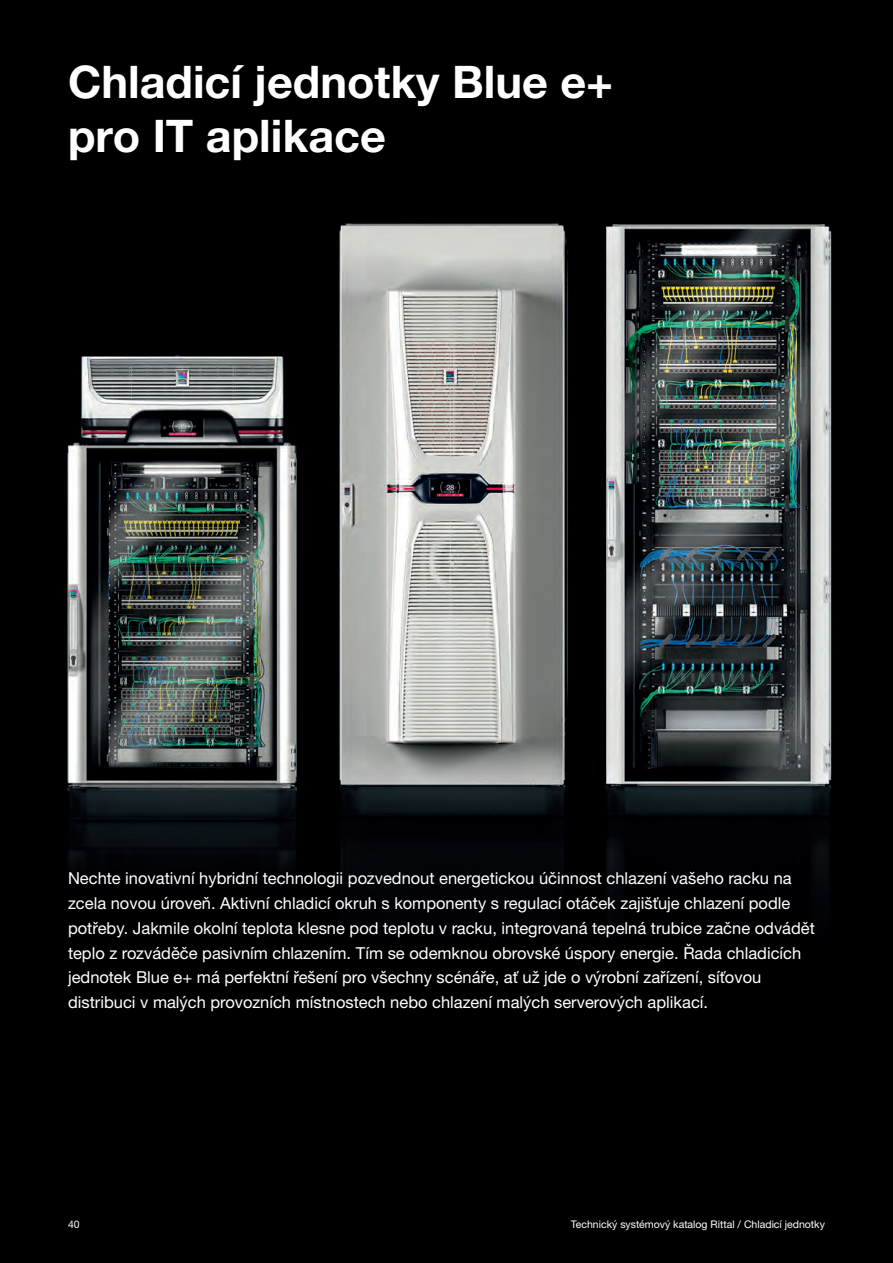
<style>
.page{position:relative;width:893px;height:1263px;background:#fff}
.page>*{position:absolute;margin:0;border:0;box-sizing:border-box;transform-origin:0 0}
.t1{font:700 45px/54px "Neue Helvetica For Rittal";color:#fff}
.t2{font:16.5px/24.8px "Neue Helvetica For Rittal";color:#fff}
.t3{font:10.5px "Neue Helvetica For Rittal";color:#fff}
</style>
<div class="page">
<div style="left:0;top:1031px;width:893px;height:232px;background:#000001"></div>
<img style="left:0;top:0;width:893px;height:1031px">
<h1 class="t1" style="left:68px;top:55px;width:547px">Chladicí jednotky Blue e+ pro IT aplikace</h1>
<p class="t2" style="left:68px;top:866px;width:748px">Nechte inovativní hybridní technologii pozvednout energetickou účinnost chlazení vašeho racku na zcela novou úroveň. Aktivní chladicí okruh s komponenty s regulací otáček zajišťuje chlazení podle potřeby. Jakmile okolní teplota klesne pod teplotu v racku, integrovaná tepelná trubice začne odvádět teplo z rozváděče pasivním chlazením. Tím se odemknou obrovské úspory energie. Řada chladicích jednotek Blue e+ má perfektní řešení pro všechny scénáře, ať už jde o výrobní zařízení, síťovou distribuci v malých provozních místnostech nebo chlazení malých serverových aplikací.</p>
<p class="t3" style="left:68px;top:1218px;width:13px">40</p>
<p class="t3" style="left:571px;top:1218px;width:256px">Technický systémový katalog Rittal / Chladicí jednotky</p>
</div>
